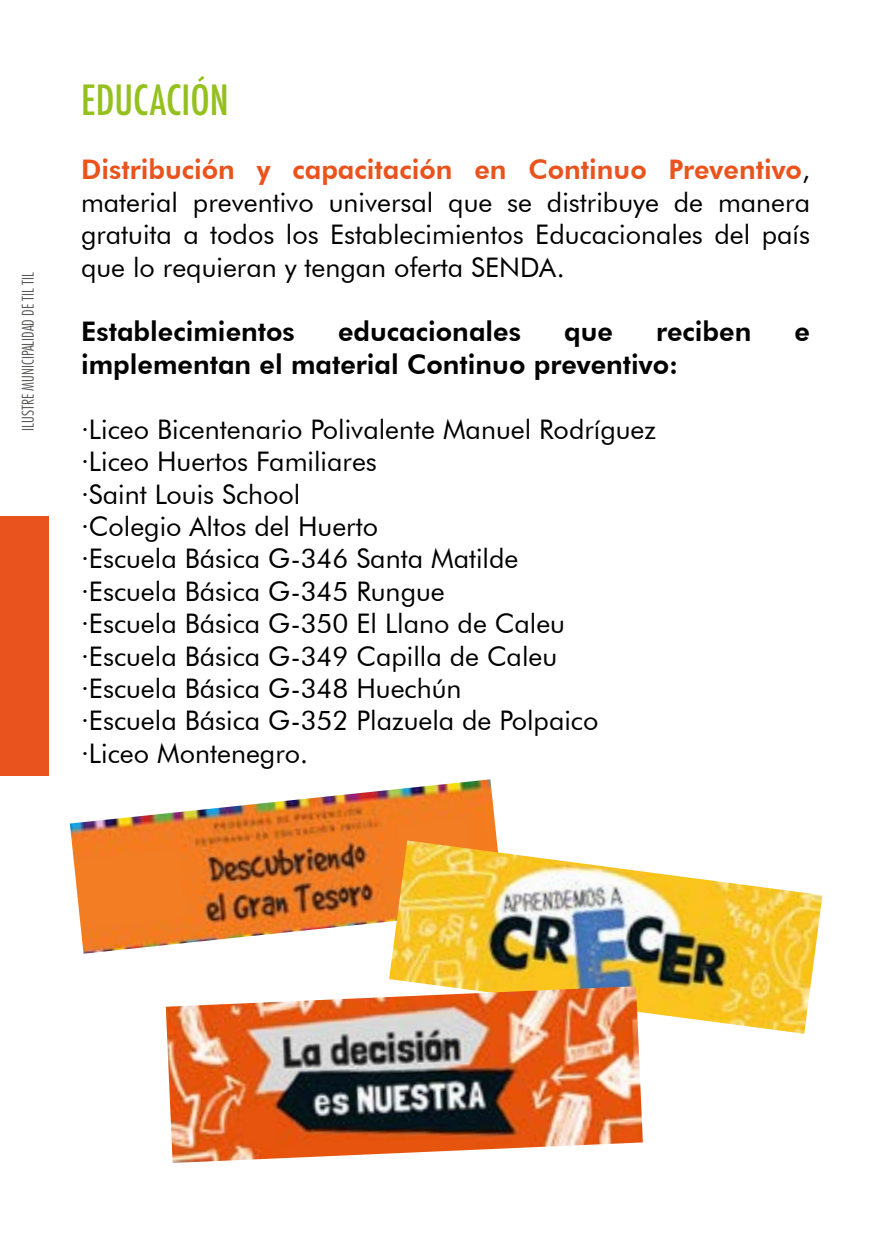
<style>
.page{position:relative;width:893px;height:1244px;background:#fff}
.page>*{position:absolute;margin:0;border:0;box-sizing:border-box;transform-origin:0 0}
.t1{font:500 condensed 40.5px "Futura";color:#95c11f}
.t2{font:27px/32.4px "Futura BT";color:#000;text-align:justify}
.t3{font:800 27px "Futura BT";color:#000}
.t4{font:300 condensed 15.75px "Futura";color:#5a5a59}
.s1{font-weight:800;color:#e9531e}
</style>
<div class="page">
<div style="left:0;top:517px;width:49px;height:259px;background:#e9531e"></div>
<img style="left:70px;top:779px;width:427px;height:174px">
<img style="left:389px;top:840px;width:433px;height:194px">
<img style="left:166px;top:986px;width:477px;height:177px">
<p class="t4" style="left:19px;top:431px;width:160px;rotate:-90deg">ILUSTRE MUNICIPALIDAD DE TIL TIL</p>
<h1 class="t1" style="left:81px;top:74px;width:149px">EDUCACIÓN</h1>
<p class="t2" style="left:81px;top:153px;width:730px"><span class="s1">Distribución y capacitación en Continuo Preventivo</span>, material preventivo universal que se distribuye de manera gratuita a todos los Establecimientos Educacionales del país que lo requieran y tengan oferta SENDA.</p>
<p class="t3" style="left:81px;top:315px;width:215px">Establecimientos</p>
<p class="t3" style="left:338px;top:315px;width:184px">educacionales</p>
<p class="t3" style="left:564px;top:315px;width:50px">que</p>
<p class="t3" style="left:656px;top:315px;width:97px">reciben</p>
<p class="t3" style="left:795px;top:315px;width:17px">e</p>
<p class="t3" style="left:81px;top:348px;width:599px">implementan el material Continuo preventivo:</p>
<p class="t2" style="left:81px;top:413px;width:577px;text-align:left">·Liceo Bicentenario Polivalente Manuel Rodríguez ·Liceo Huertos Familiares<br>·Saint Louis School<br>·Colegio Altos del Huerto<br>·Escuela Básica G-346 Santa Matilde<br>·Escuela Básica G-345 Rungue<br>·Escuela Básica G-350 El Llano de Caleu ·Escuela Básica G-349 Capilla de Caleu ·Escuela Básica G-348 Huechún<br>·Escuela Básica G-352 Plazuela de Polpaico ·Liceo Montenegro.</p>
</div>
